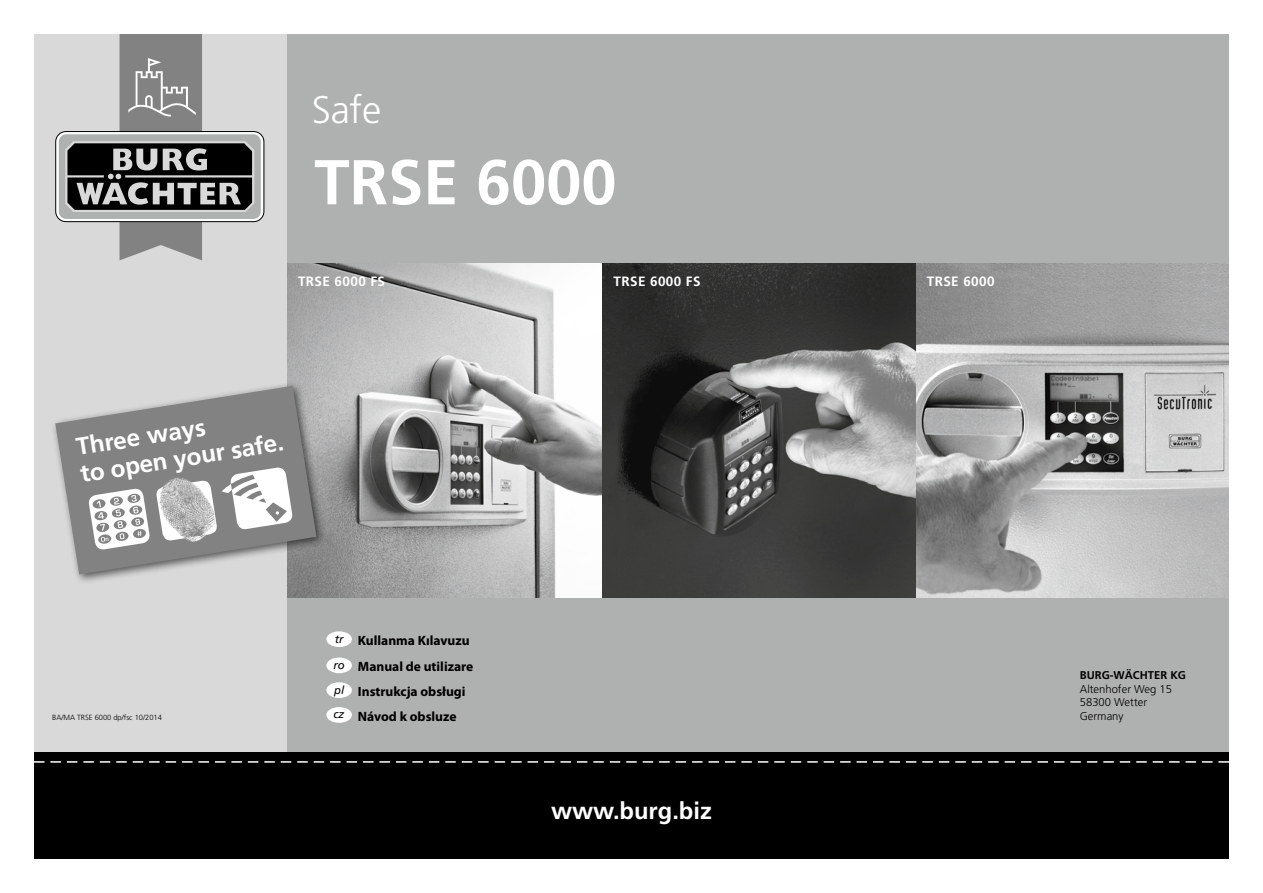
<style>
.page{position:relative;width:1263px;height:893px;background:#fff}
.page>*{position:absolute;margin:0;border:0;box-sizing:border-box;transform-origin:0 0}
.t1{font:700 63.15px "Frutiger";color:#fff}
.t2{font:300 38.4px "Frutiger";color:#fff}
.t3{font:700 24.3px/27.3px "Frutiger";color:#fff}
.t4{font:700 23.7px "Frutiger";color:#fff}
.t5{font:700 13.5px/26.1px "Myriad Pro";color:#000}
.t6{font:700 13.5px "Frutiger";letter-spacing:.03em;color:#fff}
.t7{font:300 11.25px/13.5px "Frutiger";color:#000}
.t8{font:700 11.25px "Frutiger";color:#000}
.t9{font:300 7.5px "Frutiger";color:#000}
</style>
<div class="page">
<div style="left:34px;top:34px;width:1195px;height:825px;background:#d9d9da"></div>
<div style="left:287px;top:34px;width:942px;height:230px;background:#afb0b0"></div>
<div style="left:287px;top:593px;width:942px;height:160px;background:#afb0b0"></div>
<img style="left:287px;top:264px;width:942px;height:333px">
<div style="left:34px;top:753px;width:1195px;height:106px;background:#000"></div>
<svg style="left:34px;top:761px;width:1195px;height:2px"></svg>
<div style="left:59px;top:134px;width:202px;height:85px;background:#afb0b0;border-radius:7px"></div>
<svg style="left:65px;top:34px;width:189px;height:226px"></svg>
<div style="left:326px;top:631px;width:26px;height:16px;background:#fff;border-radius:50%"></div>
<div style="left:326px;top:657px;width:26px;height:16px;background:#fff;border-radius:50%"></div>
<div style="left:326px;top:682px;width:26px;height:16px;background:#fff;border-radius:50%"></div>
<div style="left:326px;top:707px;width:26px;height:16px;background:#fff;border-radius:50%"></div>
<div style="left:51px;top:381px;width:276px;height:204px;background:#000;opacity:.6"></div>
<svg style="left:55px;top:386px;width:261px;height:188px;fill:#818281"></svg>
<img style="left:141px;top:465px;width:89px;height:89px">
<svg style="left:88px;top:466px;width:205px;height:85px"></svg>
<h2 class="t2" style="left:312px;top:88px;width:71px">Safe</h2>
<h1 class="t1" style="left:314px;top:145px;width:304px">TRSE 6000</h1>
<p class="t6" style="left:298px;top:273px;width:89px">TRSE 6000 FS</p>
<p class="t6" style="left:614px;top:273px;width:89px">TRSE 6000 FS</p>
<p class="t6" style="left:927px;top:273px;width:69px">TRSE 6000</p>
<h3 class="t3" style="left:74px;top:433px;width:207px;rotate:-9deg">Three ways<br>to open your safe.</h3>
<p class="t9" style="left:52px;top:713px;width:111px">BA/MA TRSE 6000 dp/fsc 10/2014</p>
<p class="t5" style="left:334px;top:627px;width:141px"><sup>tr</sup> Kullanma Kılavuzu <sup>ro</sup> Manual de utilizare</p>
<p class="t5" style="left:334px;top:678px;width:134px;line-height:24.8px"><sup>pl</sup> Instrukcja obsługi <sup>cz</sup> Návod k obsluze</p>
<h3 class="t4" style="left:551px;top:797px;width:162px">www.burg.biz</h3>
<p class="t8" style="left:1080px;top:669px;width:108px">BURG-WÄCHTER KG</p>
<p class="t7" style="left:1080px;top:682px;width:94px">Altenhofer Weg 15<br>58300 Wetter<br>Germany</p>
</div>
